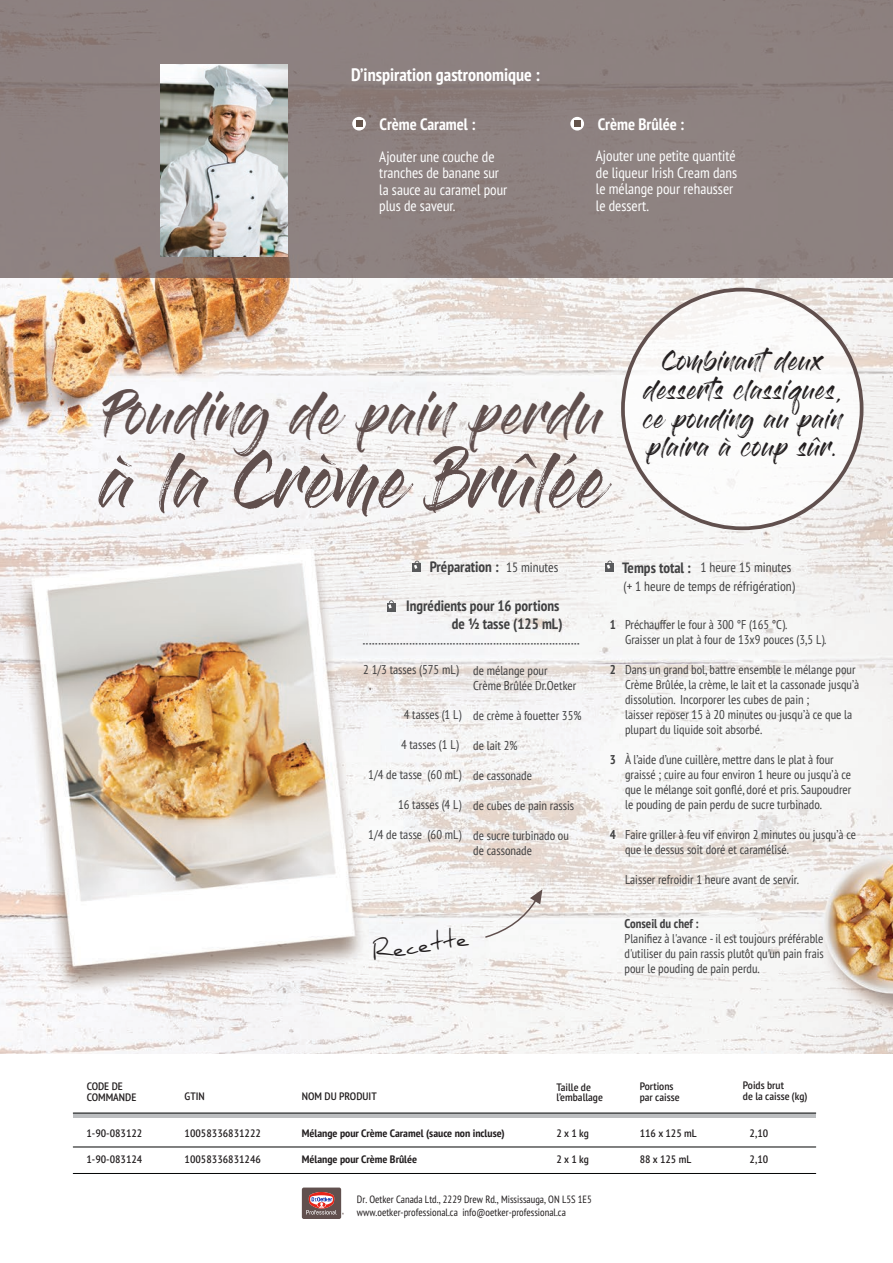
<style>
.page{position:relative;width:893px;height:1263px;background:#fff}
.page>*{position:absolute;margin:0;border:0;box-sizing:border-box;transform-origin:0 0}
.t1{font:55.95px "Gloss And Bloom";color:#61504e}
.t2{font:43.5px "Gloss And Bloom";color:#61504e}
.t3{font:24.45px "Daniel";color:#231f20}
.t4{font:19.5px/29px "Gloss And Bloom";letter-spacing:.025em;color:#231f20;text-align:center}
.t5{font:700 condensed 18px "PT Sans Pro";color:#fff}
.t6{font:700 condensed 16.5px "PT Sans Pro";color:#fff}
.t7{font:condensed 15px/16.5px "PT Sans Pro";color:#fff}
.t8{font:700 condensed 15px/18px "PT Sans Pro";color:#414142;text-align:right}
.t9{font:condensed 13.5px/18.8px "PT Sans Pro";color:#414142}
.t10{font:condensed 12.75px/15px "PT Sans Pro";color:#414142}
.t11{font:700 condensed 12.75px "PT Sans Pro";color:#414142}
.t12{font:600 condensed 10.8px/10.5px "PT Sans Pro";color:#231f20;scale:1.08 1}
.t13{font:700 condensed 10.8px "PT Sans Pro";color:#231f20;scale:1.08 1}
.t14{font:condensed 10.5px/12.6px "PT Sans Pro";color:#231f20}
.s1{font-weight:400;font-size:13.5px}
.s2{font-weight:700;font-size:15px}
</style>
<div class="page">
<img style="left:0;top:277px;width:893px;height:777px">
<svg style="left:621px;top:288px;width:242px;height:242px"></svg>
<div style="left:413px;top:563px;width:8px;height:8px;background:#58595b"></div>
<svg style="left:414px;top:561px;width:6px;height:8px"></svg>
<svg style="left:387px;top:603px;width:8px;height:8px"></svg>
<svg style="left:388px;top:600px;width:6px;height:8px"></svg>
<div style="left:606px;top:563px;width:8px;height:8px;background:#58595b"></div>
<svg style="left:607px;top:560px;width:5px;height:9px"></svg>
<hr style="left:73px;top:1114px;width:743px;height:4px;background:#bcbec0">
<hr style="left:73px;top:1113px;width:743px;height:1px;background:#030505">
<hr style="left:73px;top:1146px;width:743px;height:1px;background:#030505">
<hr style="left:73px;top:1173px;width:743px;height:1px;background:#030505">
<svg style="left:485px;top:889px;width:57px;height:49px"></svg>
<div style="left:302px;top:1187px;width:39px;height:32px;background:#61504e;border-radius:2px"></div>
<svg style="left:306px;top:1192px;width:38px;height:22px"></svg>
<div style="left:0;top:0;width:893px;height:277px;background:#8d8280"></div>
<svg style="left:352px;top:117px;width:14px;height:14px"></svg>
<div style="left:356px;top:121px;width:7px;height:6px;background:#64544b"></div>
<svg style="left:570px;top:117px;width:14px;height:14px"></svg>
<div style="left:574px;top:121px;width:7px;height:6px;background:#64544b"></div>
<img style="left:160px;top:65px;width:128px;height:191px">
<svg style="left:363px;top:643px;width:216px;height:2px"></svg>
<h3 class="t5" style="left:351px;top:63px;width:190px">D’inspiration gastronomique :</h3>
<p class="t6" style="left:380px;top:113px;width:97px">Crème Caramel :</p>
<p class="t7" style="left:379px;top:148px;width:130px">Ajouter une couche de tranches de banane sur la sauce au caramel pour plus de saveur.</p>
<p class="t6" style="left:598px;top:113px;width:88px">Crème Brûlée :</p>
<p class="t7" style="left:596px;top:147px;width:143px">Ajouter une petite quantité de liqueur Irish Cream dans le mélange pour rehausser le dessert.</p>
<h2 class="t2" style="left:104px;top:394px;width:501px">Pouding de pain perdu</h2>
<h1 class="t1" style="left:99px;top:455px;width:508px">à la Crème Brûlée</h1>
<h3 class="t4" style="left:643px;top:349px;width:201px">Combinantdeux desserts classiques, ce pouding au pain plaira à coup sûr.</h3>
<p class="t8" style="left:430px;top:557px;width:130px">Préparation : <span class="s1">15 minutes</span></p>
<p class="t9" style="left:622px;top:558px;width:174px"><span class="s2">Temps total :</span> 1 heure 15 minutes (+ 1 heure de temps de réfrigération)</p>
<p class="t8" style="left:406px;top:596px;width:158px">Ingrédients pour 16 portions de ½ tasse (125 mL)</p>
<p class="t10" style="left:363px;top:662px;width:97px">2 1/3 tasses (575 mL)</p>
<p class="t10" style="left:404px;top:707px;width:59px">4 tasses (1 L)</p>
<p class="t10" style="left:401px;top:737px;width:59px">4 tasses (1 L)</p>
<p class="t10" style="left:368px;top:767px;width:95px">1/4 de tasse (60 mL)</p>
<p class="t10" style="left:398px;top:797px;width:65px">16 tasses (4 L)</p>
<p class="t10" style="left:368px;top:827px;width:95px">1/4 de tasse (60 mL)</p>
<p class="t10" style="left:473px;top:663px;width:104px">de mélange pour<br>Crème Brûlée Dr.Oetker</p>
<p class="t10" style="left:473px;top:708px;width:110px">de crème à fouetter 35%</p>
<p class="t10" style="left:473px;top:738px;width:46px">de lait 2%</p>
<p class="t10" style="left:473px;top:768px;width:60px">de cassonade</p>
<p class="t10" style="left:473px;top:798px;width:102px">de cubes de pain rassis</p>
<p class="t10" style="left:473px;top:828px;width:97px">de sucre turbinado ou de cassonade</p>
<h3 class="t3" style="left:370px;top:937px;width:99px;rotate:-8deg">Recette</h3>
<p class="t11" style="left:610px;top:616px;width:8px">1</p>
<p class="t11" style="left:610px;top:661px;width:8px">2</p>
<p class="t11" style="left:610px;top:751px;width:8px">3</p>
<p class="t11" style="left:610px;top:826px;width:8px">4</p>
<p class="t10" style="left:625px;top:617px;width:203px">Préchauffer le four à 300 °F (165 °C).<br>Graisser un plat à four de 13x9 pouces (3,5 L).</p>
<p class="t10" style="left:625px;top:662px;width:236px">Dans un grand bol, battre ensemble le mélange pour Crème Brûlée, la crème, le lait et la cassonade jusqu’à dissolution. Incorporer les cubes de pain ;<br>laisser reposer 15 à 20 minutes ou jusqu’à ce que la plupart du liquide soit absorbé.</p>
<p class="t10" style="left:625px;top:752px;width:228px">À l’aide d’une cuillère, mettre dans le plat à four graissé ; cuire au four environ 1 heure ou jusqu’à ce que le mélange soit gonflé, doré et pris. Saupoudrer le pouding de pain perdu de sucre turbinado.</p>
<p class="t10" style="left:625px;top:827px;width:232px">Faire griller à feu vif environ 2 minutes ou jusqu’à ce que le dessus soit doré et caramélisé.</p>
<p class="t10" style="left:625px;top:872px;width:175px">Laisser refroidir 1 heure avant de servir.</p>
<p class="t11" style="left:625px;top:915px;width:76px">Conseil du chef :</p>
<p class="t10" style="left:625px;top:930px;width:201px;text-align:justify">Planifiez à l'avance - il est toujours préférable d'utiliser du pain rassis plutôt qu'un pain frais pour le pouding de pain perdu.</p>
<p class="t12" style="left:87px;top:1081px;width:48px">CODE DE<br>COMMANDE</p>
<p class="t12" style="left:185px;top:1091px;width:20px">GTIN</p>
<p class="t12" style="left:556px;top:1081px;width:44px">Taille de l’emballage</p>
<p class="t12" style="left:640px;top:1081px;width:38px">Portions par caisse</p>
<p class="t12" style="left:743px;top:1080px;width:40px">Poids brut</p>
<p class="t12" style="left:302px;top:1091px;width:71px">NOM DU PRODUIT</p>
<p class="t12" style="left:743px;top:1090px;width:61px">de la caisse (kg)</p>
<p class="t12" style="left:86px;top:1128px;width:53px">1-90-083122</p>
<p class="t12" style="left:86px;top:1154px;width:53px">1-90-083124</p>
<p class="t12" style="left:185px;top:1128px;width:72px">10058336831222</p>
<p class="t12" style="left:185px;top:1154px;width:72px">10058336831246</p>
<p class="t13" style="left:302px;top:1126px;width:189px">Mélange pour Crème Caramel (sauce non incluse)</p>
<p class="t13" style="left:302px;top:1152px;width:108px">Mélange pour Crème Brûlée</p>
<p class="t12" style="left:556px;top:1128px;width:31px">2 x 1 kg</p>
<p class="t12" style="left:556px;top:1154px;width:31px">2 x 1 kg</p>
<p class="t14" style="left:357px;top:1193px;width:236px">Dr. Oetker Canada Ltd., 2229 Drew Rd., Mississauga, ON L5S 1E5 www.oetker-professional.ca info@oetker-professional.ca</p>
<p class="t12" style="left:640px;top:1128px;width:54px">116 x 125 mL</p>
<p class="t12" style="left:640px;top:1154px;width:49px">88 x 125 mL</p>
<p class="t12" style="left:750px;top:1128px;width:19px">2,10</p>
<p class="t12" style="left:750px;top:1154px;width:19px">2,10</p>
</div>
